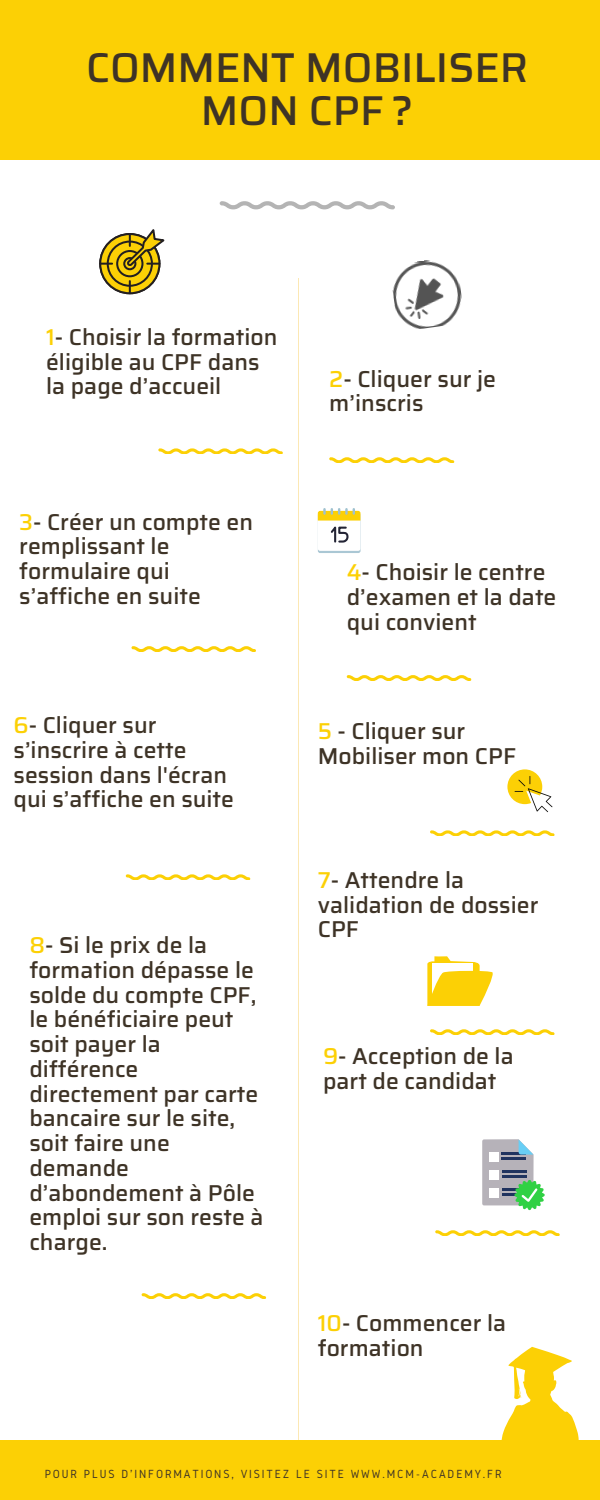
<style>
.page{position:relative;width:600px;height:1500px;background:#fff}
.page>*{position:absolute;margin:0;border:0;box-sizing:border-box;transform-origin:0 0}
.t1{font:500 41.7px/42.8px "Saira";color:#3e3326;text-align:center}
.t2{font:500 23.1px/24.8px "Saira";color:#3e3326}
.t3{font:500 23px/24.8px "Saira";color:#3e3326}
.t4{font:12.2px "Gidole";letter-spacing:.15em;color:#3e3326}
.s1{color:#fcd005}
</style>
<div class="page">
<hr style="left:299px;top:278px;width:1px;height:1165px;background:#f8b100">
<div style="left:0;top:0;width:600px;height:160px;background:#fcd005"></div>
<svg style="left:220px;top:201px;width:175px;height:8px"></svg>
<svg style="left:158px;top:449px;width:125px;height:5px"></svg>
<svg style="left:329px;top:457px;width:125px;height:6px"></svg>
<svg style="left:132px;top:646px;width:124px;height:6px"></svg>
<div style="left:0;top:1440px;width:600px;height:60px;background:#fcd005"></div>
<svg style="left:100px;top:234px;width:59px;height:59px"></svg>
<div style="left:99px;top:233px;width:61px;height:61px;border:2px solid #231f20;border-radius:50%"></div>
<svg style="left:108px;top:242px;width:44px;height:44px"></svg>
<div style="left:107px;top:241px;width:46px;height:46px;border:2px solid #231f20;border-radius:50%"></div>
<svg style="left:117px;top:251px;width:25px;height:25px"></svg>
<div style="left:116px;top:250px;width:27px;height:27px;border:2px solid #231f20;border-radius:50%"></div>
<div style="left:123px;top:257px;width:13px;height:13px;border:2px solid #231f20;border-radius:50%"></div>
<svg style="left:100px;top:263px;width:12px;height:2px"></svg>
<svg style="left:129px;top:281px;width:2px;height:12px"></svg>
<svg style="left:125px;top:229px;width:39px;height:39px"></svg>
<svg style="left:347px;top:675px;width:124px;height:5px"></svg>
<div style="left:318px;top:513px;width:43px;height:40px;background:#aac7d4;border-radius:2px"></div>
<div style="left:318px;top:511px;width:42px;height:40px;background:#fff;border-radius:2px"></div>
<svg style="left:318px;top:508px;width:42px;height:35px"></svg>
<svg style="left:430px;top:831px;width:125px;height:5px"></svg>
<svg style="left:126px;top:875px;width:124px;height:5px"></svg>
<svg style="left:430px;top:1029px;width:125px;height:6px"></svg>
<svg style="left:142px;top:1293px;width:124px;height:6px"></svg>
<svg style="left:435px;top:1230px;width:125px;height:6px"></svg>
<svg style="left:501px;top:1347px;width:78px;height:93px"></svg>
<svg style="left:507px;top:769px;width:45px;height:43px"></svg>
<svg style="left:427px;top:956px;width:66px;height:50px"></svg>
<img style="left:392px;top:260px;width:70px;height:69px">
<svg style="left:482px;top:1139px;width:63px;height:71px"></svg>
<p class="t1" style="left:86px;top:46px;width:443px">COMMENT MOBILISER<br>MON CPF ?</p>
<p class="t3" style="left:46px;top:325px;width:233px"><span class="s1">1</span>- Choisir la formation éligible au CPF dans la page d’accueil</p>
<p class="t3" style="left:19px;top:509px;width:235px"><span class="s1">3</span>- Créer un compte en remplissant le formulaire qui s’affiche en suite</p>
<p class="t3" style="left:14px;top:713px;width:222px"><span class="s1">6</span>- Cliquer sur s’inscrire à cette session dans l'écran qui s’affiche en suite</p>
<p class="t3" style="left:29px;top:933px;width:236px"><span class="s1">8</span>- Si le prix de la formation dépasse le solde du compte CPF, le bénéficiaire peut soit payer la différence directement par carte bancaire sur le site, soit faire une demande d’abondement à Pôle emploi sur son reste à charge.</p>
<p class="t2" style="left:329px;top:366px;width:168px"><span class="s1">2</span>- Cliquer sur je m’inscris</p>
<p class="t3" style="left:347px;top:560px;width:211px"><span class="s1">4</span>- Choisir le centre d’examen et la date qui convient</p>
<p class="t3" style="left:318px;top:718px;width:200px"><span class="s1">5</span> - Cliquer sur<br>Mobiliser mon CPF</p>
<p class="t3" style="left:318px;top:868px;width:222px"><span class="s1">7</span>- Attendre la validation de dossier<br>CPF</p>
<p class="t3" style="left:323px;top:1044px;width:192px"><span class="s1">9</span>- Acception de la part de candidat</p>
<p class="t3" style="left:318px;top:1311px;width:190px"><span class="s1">10</span>- Commencer la formation</p>
<p class="t4" style="left:45px;top:1468px;width:459px">POUR PLUS D'INFORMATIONS, VISITEZ LE SITE WWW.MCM-ACADEMY.FR</p>
</div>
